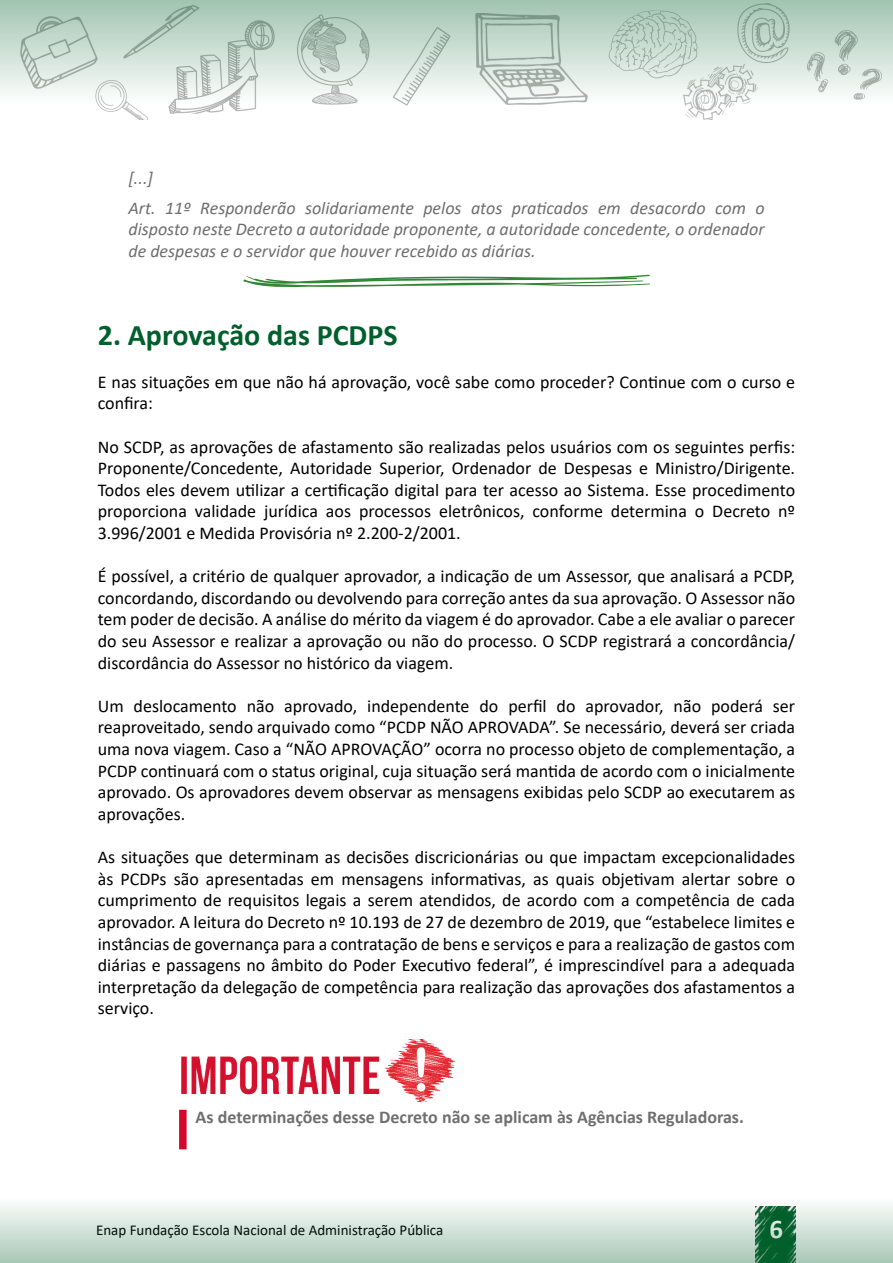
<style>
.page{position:relative;width:893px;height:1263px;background:#fff}
.page>*{position:absolute;margin:0;border:0;box-sizing:border-box;transform-origin:0 0}
.t1{font:700 30px "Calibri";color:#005f2b}
.t2{font:700 27px "Calibri";color:#fff}
.t3{font:18px/21.6px "Calibri";color:#000;text-align:justify}
.t4{font:italic 18px/30.2px "Calibri";color:#706f6f}
.t5{font:700 18px "Calibri";color:#706f6f}
.t6{font:15px "Calibri";color:#000}
</style>
<div class="page">
<svg style="left:0;top:0;width:893px;height:120px"></svg>
<svg style="left:0;top:1205px;width:893px;height:58px;background:#c5dace"></svg>
<div style="left:179px;top:1110px;width:8px;height:39px;background:#d3072a"></div>
<svg style="left:243px;top:275px;width:407px;height:12px"></svg>
<img style="left:181px;top:1039px;width:275px;height:63px">
<p class="t4" style="left:128px;top:162px;width:638px">[...]<br>Art. 11º Responderão solidariamente pelos atos praticados em desacordo com o</p>
<p class="t4" style="left:128px;top:218px;width:638px;line-height:21.6px">disposto neste Decreto a autoridade proponente, a autoridade concedente, o ordenador de despesas e o servidor que houver recebido as diárias.</p>
<h1 class="t1" style="left:98px;top:313px;width:301px">2. Aprovação das PCDPS</h1>
<p class="t3" style="left:98px;top:371px;width:699px">E nas situações em que não há aprovação, você sabe como proceder? Continue com o curso e confira:</p>
<p class="t3" style="left:98px;top:435px;width:699px">No SCDP, as aprovações de afastamento são realizadas pelos usuários com os seguintes perfis:<br>Proponente/Concedente, Autoridade Superior, Ordenador de Despesas e Ministro/Dirigente.<br>Todos eles devem utilizar a certificação digital para ter acesso ao Sistema. Esse procedimento proporciona validade jurídica aos processos eletrônicos, conforme determina o Decreto nº 3.996/2001 e Medida Provisória nº 2.200-2/2001.</p>
<p class="t3" style="left:98px;top:565px;width:699px">É possível, a critério de qualquer aprovador, a indicação de um Assessor, que analisará a PCDP, concordando, discordando ou devolvendo para correção antes da sua aprovação. O Assessor não tem poder de decisão. A análise do mérito da viagem é do aprovador. Cabe a ele avaliar o parecer do seu Assessor e realizar a aprovação ou não do processo. O SCDP registrará a concordância/ discordância do Assessor no histórico da viagem.</p>
<p class="t3" style="left:98px;top:695px;width:699px">Um deslocamento não aprovado, independente do perfil do aprovador, não poderá ser reaproveitado, sendo arquivado como “PCDP NÃO APROVADA”. Se necessário, deverá ser criada uma nova viagem. Caso a “NÃO APROVAÇÃO” ocorra no processo objeto de complementação, a PCDP continuará com o status original, cuja situação será mantida de acordo com o inicialmente aprovado. Os aprovadores devem observar as mensagens exibidas pelo SCDP ao executarem as aprovações.</p>
<p class="t3" style="left:98px;top:846px;width:699px">As situações que determinam as decisões discricionárias ou que impactam excepcionalidades às PCDPs são apresentadas em mensagens informativas, as quais objetivam alertar sobre o cumprimento de requisitos legais a serem atendidos, de acordo com a competência de cada aprovador. A leitura do Decreto nº 10.193 de 27 de dezembro de 2019, que “estabelece limites e instâncias de governança para a contratação de bens e serviços e para a realização de gastos com diárias e passagens no âmbito do Poder Executivo federal”, é imprescindível para a adequada interpretação da delegação de competência para realização das aprovações dos afastamentos a serviço.</p>
<p class="t5" style="left:196px;top:1104px;width:550px">As determinações desse Decreto não se aplicam às Agências Reguladoras.</p>
<p class="t6" style="left:96px;top:1220px;width:349px">Enap Fundação Escola Nacional de Administração Pública</p>
<h2 class="t2" style="left:769px;top:1210px;width:15px">6</h2>
</div>
